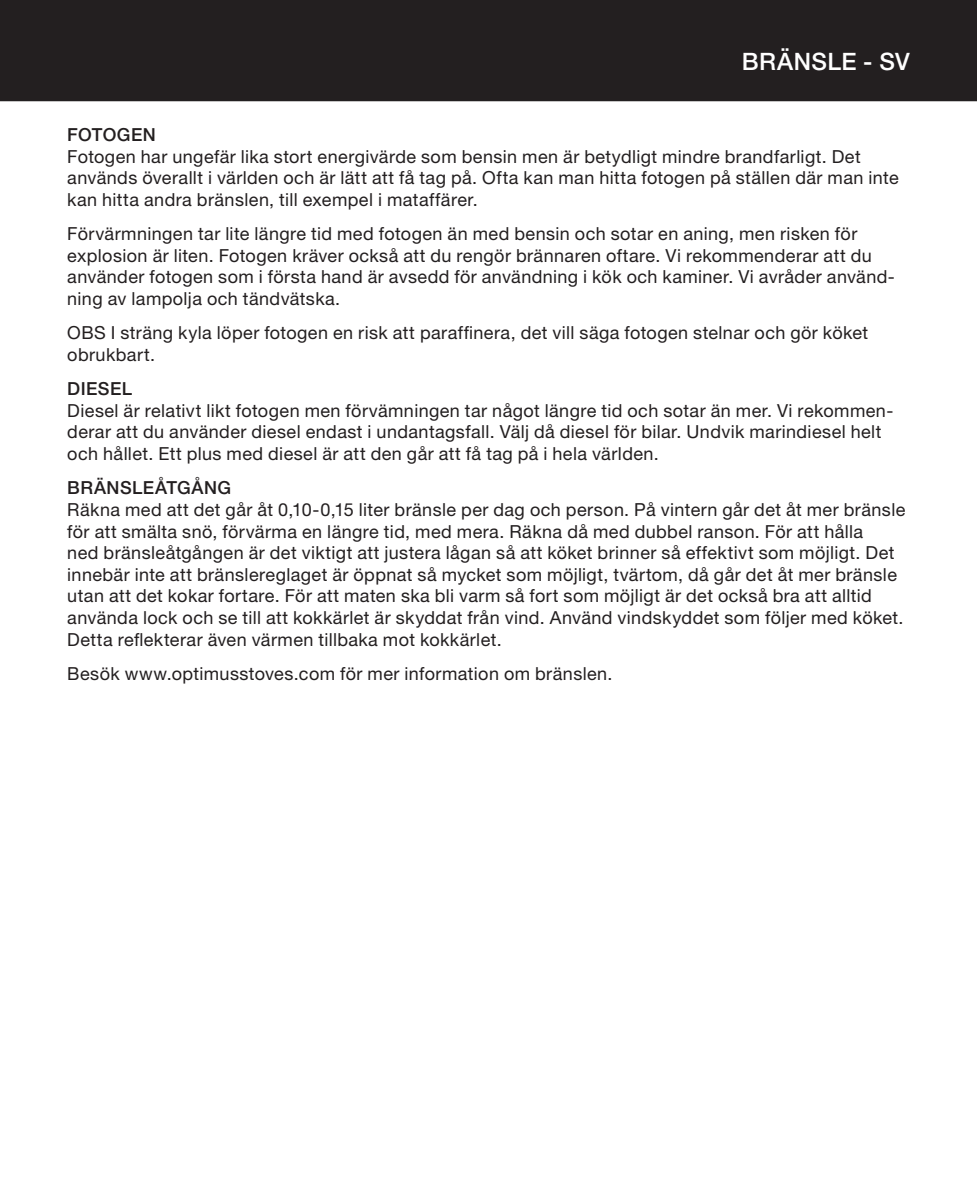
<style>
.page{position:relative;width:977px;height:1189px;background:#fff}
.page>*{position:absolute;margin:0;border:0;box-sizing:border-box;transform-origin:0 0}
.t1{font:500 24px "Helvetica Neue LT";color:#fff}
.t2{font:18px/21.6px "Helvetica Neue LT";letter-spacing:.025em;color:#231f20}
.t3{font:500 18px "Helvetica Neue LT";letter-spacing:.03em;color:#231f20}
</style>
<div class="page">
<div style="left:0;top:0;width:976px;height:101px;background:#231f20"></div>
<h1 class="t1" style="left:741px;top:47px;width:53px">BRÄNSLE</h1>
<h1 class="t1" style="left:863px;top:47px;width:48px">- SV</h1>
<p class="t3" style="left:67px;top:124px;width:14px">FOTOGEN</p>
<p class="t2" style="left:67px;top:145px;width:832px">Fotogen har ungefär lika stort energivärde som bensin men är betydligt mindre brandfarligt. Det används överallt i världen och är lätt att få tag på. Ofta kan man hitta fotogen på ställen där man inte kan hitta andra bränslen, till exempel i mataffärer.</p>
<p class="t2" style="left:67px;top:223px;width:829px">Förvärmningen tar lite längre tid med fotogen än med bensin och sotar en aning, men risken för explosion är liten. Fotogen kräver också att du rengör brännaren oftare. Vi rekommenderar att du använder fotogen som i första hand är avsedd för användning i kök och kaminer. Vi avråder använd&shy;ning av lampolja och tändvätska.</p>
<p class="t2" style="left:67px;top:322px;width:802px">OBS I sträng kyla löper fotogen en risk att paraffinera, det vill säga fotogen stelnar och gör köket obrukbart.</p>
<p class="t3" style="left:67px;top:378px;width:25px">DIESEL</p>
<p class="t2" style="left:67px;top:399px;width:827px">Diesel är relativt likt fotogen men förvämningen tar något längre tid och sotar än mer. Vi rekommen&shy;derar att du använder diesel endast i undantagsfall. Välj då diesel för bilar. Undvik marindiesel helt och hållet. Ett plus med diesel är att den går att få tag på i hela världen.</p>
<p class="t3" style="left:67px;top:477px;width:40px">BRÄNSLE</p>
<p class="t3" style="left:155px;top:477px;width:63px">ÅTGÅNG</p>
<p class="t2" style="left:67px;top:499px;width:839px">Räkna med att det går åt 0,10-0,15 liter bränsle per dag och person. På vintern går det åt mer bränsle för att smälta snö, förvärma en längre tid, med mera. Räkna då med dubbel ranson. För att hålla<br>ned bränsleåtgången är det viktigt att justera lågan så att köket brinner så effektivt som möjligt. Det innebär inte att bränslereglaget är öppnat så mycket som möjligt, tvärtom, då går det åt mer bränsle utan att det kokar fortare. För att maten ska bli varm så fort som möjligt är det också bra att alltid använda lock och se till att kokkärlet är skyddat från vind. Använd vindskyddet som följer med köket.<br>Detta reflekterar även värmen tillbaka mot kokkärlet.</p>
<p class="t2" style="left:67px;top:662px;width:546px">Besök www.optimusstoves.com för mer information om bränslen.</p>
</div>
